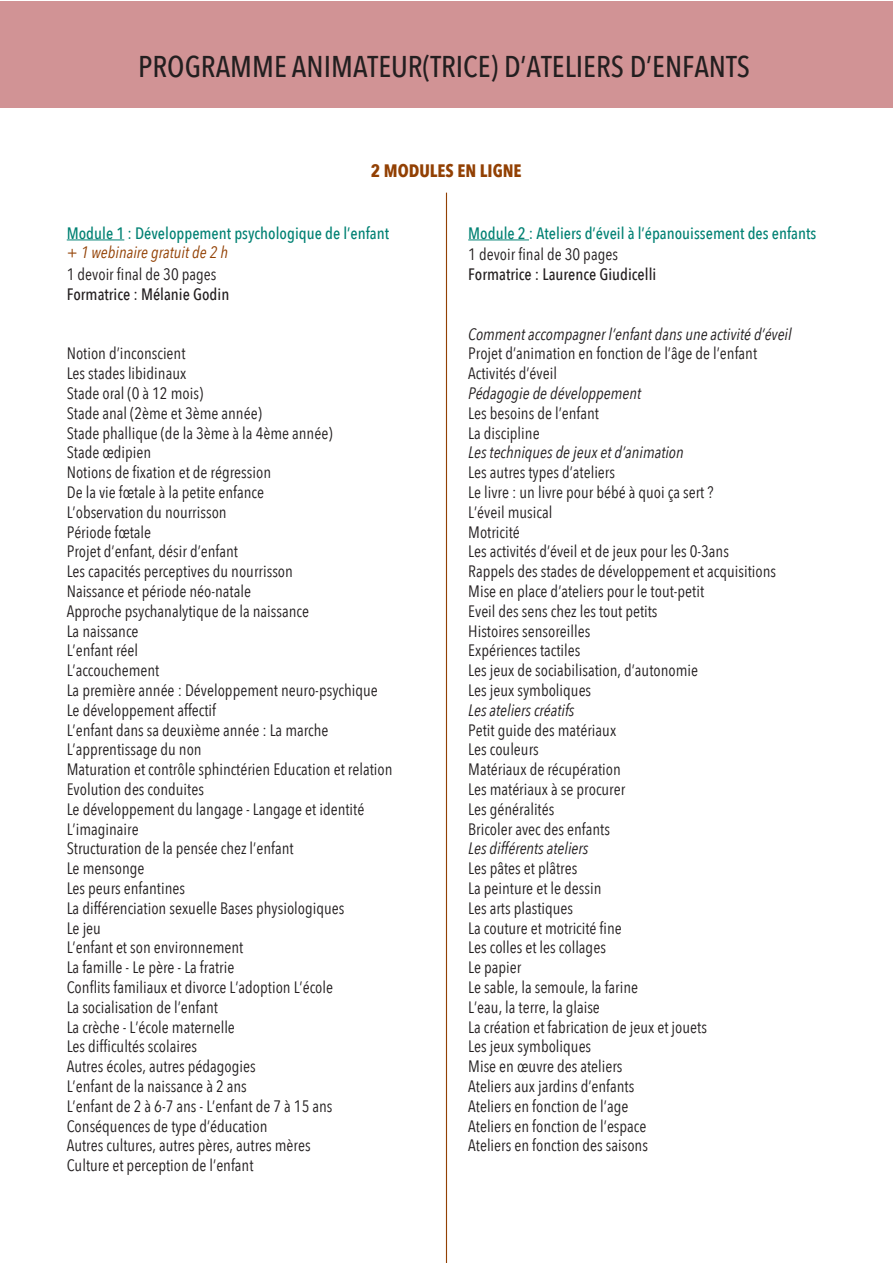
<style>
.page{position:relative;width:893px;height:1263px;background:#fff}
.page>*{position:absolute;margin:0;border:0;box-sizing:border-box;transform-origin:0 0}
.Titre_formation{font:500 30px "Avenir Next Condensed";color:#231f20}
.BLOC_page_paire{font:700 18px "Avenir Next Condensed";color:#924003}
.BLOC_page_paire-2{font:16.5px "Avenir Next Condensed";color:#231f20}
.puces_liste{font:16.5px "Avenir Next Condensed";color:#231f20}
.BLOC_page_paire-3{font:italic 16.5px "Avenir Next Condensed";color:#231f20}
.Goutte{font:500 16.5px "Avenir Next Condensed";color:#231f20}
.BLOC_page_paire-4{font:500 16.5px "Avenir Next Condensed";color:#008173}
.Goutte-2{font:500 16.5px "Avenir Next Condensed";color:#008173}
.BLOC_page_paire-5{font:italic 16.5px "Avenir Next Condensed";color:#924003}
.s1{font-style:normal}
</style>
<div class="page">
<div style="left:0;top:1px;width:893px;height:106px;background:#d19395"></div>
<hr style="left:67px;top:239px;width:57px;height:1px;background:#008173">
<hr style="left:468px;top:239px;width:61px;height:1px;background:#008173">
<hr style="left:446px;top:193px;width:1px;height:1070px;background:#924003">
<p class="Titre_formation" style="left:138px;top:48px;width:613px">PROGRAMME ANIMATEUR(TRICE) D’ATELIERS D’ENFANTS</p>
<p class="BLOC_page_paire" style="left:371px;top:159px;width:152px">2 MODULES EN LIGNE</p>
<p class="Goutte-2" style="left:67px;top:223px;width:324px">Module 1 : Développement psychologique de l’enfant</p>
<p class="BLOC_page_paire-5" style="left:67px;top:243px;width:163px"><span class="s1">+</span> 1 webinaire gratuit de 2 h</p>
<p class="BLOC_page_paire-2" style="left:67px;top:260px;width:151px">1 devoir final de 30 pages</p>
<p class="Goutte" style="left:67px;top:284px;width:164px">Formatrice : Mélanie Godin</p>
<p class="BLOC_page_paire-2" style="left:67px;top:339px;width:120px">Notion d’inconscient</p>
<p class="BLOC_page_paire-2" style="left:67px;top:359px;width:121px">Les stades libidinaux</p>
<p class="BLOC_page_paire-2" style="left:67px;top:379px;width:138px">Stade oral (0 à 12 mois)</p>
<p class="BLOC_page_paire-2" style="left:67px;top:399px;width:197px">Stade anal (2ème et 3ème année)</p>
<p class="BLOC_page_paire-2" style="left:67px;top:419px;width:267px">Stade phallique (de la 3ème à la 4ème année)</p>
<p class="BLOC_page_paire-2" style="left:67px;top:438px;width:86px">Stade œdipien</p>
<p class="BLOC_page_paire-2" style="left:67px;top:458px;width:206px">Notions de fixation et de régression</p>
<p class="BLOC_page_paire-2" style="left:67px;top:478px;width:199px">De la vie fœtale à la petite enfance</p>
<p class="BLOC_page_paire-2" style="left:67px;top:498px;width:161px">L’observation du nourrisson</p>
<p class="BLOC_page_paire-2" style="left:67px;top:518px;width:86px">Période fœtale</p>
<p class="BLOC_page_paire-2" style="left:67px;top:537px;width:173px">Projet d’enfant, désir d’enfant</p>
<p class="BLOC_page_paire-2" style="left:67px;top:557px;width:228px">Les capacités perceptives du nourrisson</p>
<p class="BLOC_page_paire-2" style="left:67px;top:577px;width:186px">Naissance et période néo-natale</p>
<p class="BLOC_page_paire-2" style="left:67px;top:597px;width:244px">Approche psychanalytique de la naissance</p>
<p class="BLOC_page_paire-2" style="left:67px;top:617px;width:73px">La naissance</p>
<p class="BLOC_page_paire-2" style="left:67px;top:636px;width:73px">L’enfant réel</p>
<p class="BLOC_page_paire-2" style="left:67px;top:656px;width:94px">L’accouchement</p>
<p class="BLOC_page_paire-2" style="left:67px;top:676px;width:313px">La première année : Développement neuro-psychique</p>
<p class="BLOC_page_paire-2" style="left:67px;top:696px;width:151px">Le développement affectif</p>
<p class="BLOC_page_paire-2" style="left:67px;top:716px;width:263px">L’enfant dans sa deuxième année : La marche</p>
<p class="BLOC_page_paire-2" style="left:67px;top:735px;width:136px">L’apprentissage du non</p>
<p class="BLOC_page_paire-2" style="left:67px;top:755px;width:327px">Maturation et contrôle sphinctérien Education et relation</p>
<p class="BLOC_page_paire-2" style="left:67px;top:775px;width:139px">Evolution des conduites</p>
<p class="BLOC_page_paire-2" style="left:67px;top:795px;width:299px">Le développement du langage - Langage et identité</p>
<p class="BLOC_page_paire-2" style="left:67px;top:815px;width:73px">L’imaginaire</p>
<p class="BLOC_page_paire-2" style="left:67px;top:834px;width:228px">Structuration de la pensée chez l’enfant</p>
<p class="BLOC_page_paire-2" style="left:67px;top:854px;width:79px">Le mensonge</p>
<p class="BLOC_page_paire-2" style="left:67px;top:874px;width:120px">Les peurs enfantines</p>
<p class="BLOC_page_paire-2" style="left:67px;top:894px;width:279px">La différenciation sexuelle Bases physiologiques</p>
<p class="BLOC_page_paire-2" style="left:67px;top:914px;width:36px">Le jeu</p>
<p class="BLOC_page_paire-2" style="left:67px;top:933px;width:178px">L’enfant et son environnement</p>
<p class="BLOC_page_paire-2" style="left:67px;top:953px;width:169px">La famille - Le père - La fratrie</p>
<p class="BLOC_page_paire-2" style="left:67px;top:973px;width:268px">Conflits familiaux et divorce L’adoption L’école</p>
<p class="BLOC_page_paire-2" style="left:67px;top:993px;width:153px">La socialisation de l’enfant</p>
<p class="BLOC_page_paire-2" style="left:67px;top:1013px;width:170px">La crèche - L’école maternelle</p>
<p class="BLOC_page_paire-2" style="left:67px;top:1032px;width:132px">Les difficultés scolaires</p>
<p class="BLOC_page_paire-2" style="left:67px;top:1052px;width:190px">Autres écoles, autres pédagogies</p>
<p class="BLOC_page_paire-2" style="left:67px;top:1072px;width:182px">L’enfant de la naissance à 2 ans</p>
<p class="BLOC_page_paire-2" style="left:67px;top:1092px;width:267px">L’enfant de 2 à 6-7 ans - L’enfant de 7 à 15 ans</p>
<p class="BLOC_page_paire-2" style="left:67px;top:1112px;width:202px">Conséquences de type d’éducation</p>
<p class="BLOC_page_paire-2" style="left:67px;top:1131px;width:245px">Autres cultures, autres pères, autres mères</p>
<p class="BLOC_page_paire-2" style="left:67px;top:1151px;width:188px">Culture et perception de l’enfant</p>
<p class="BLOC_page_paire-4" style="left:468px;top:223px;width:349px">Module 2 : Ateliers d’éveil à l’épanouissement des enfants</p>
<p class="BLOC_page_paire-2" style="left:468px;top:240px;width:151px">1 devoir final de 30 pages</p>
<p class="Goutte" style="left:468px;top:264px;width:190px">Formatrice : Laurence Giudicelli</p>
<p class="BLOC_page_paire-3" style="left:468px;top:324px;width:325px">Comment accompagner l’enfant dans une activité d’éveil</p>
<p class="puces_liste" style="left:468px;top:339px;width:290px">Projet d’animation en fonction de l’âge de l’enfant</p>
<p class="puces_liste" style="left:468px;top:359px;width:90px">Activités d’éveil</p>
<p class="BLOC_page_paire-3" style="left:468px;top:383px;width:174px">Pédagogie de développement</p>
<p class="puces_liste" style="left:468px;top:399px;width:132px">Les besoins de l’enfant</p>
<p class="puces_liste" style="left:468px;top:419px;width:73px">La discipline</p>
<p class="BLOC_page_paire-3" style="left:468px;top:443px;width:217px">Les techniques de jeux et d’animation</p>
<p class="puces_liste" style="left:468px;top:458px;width:148px">Les autres types d’ateliers</p>
<p class="puces_liste" style="left:468px;top:478px;width:247px">Le livre : un livre pour bébé à quoi ça sert ?</p>
<p class="puces_liste" style="left:468px;top:498px;width:86px">L’éveil musical</p>
<p class="puces_liste" style="left:468px;top:518px;width:53px">Motricité</p>
<p class="puces_liste" style="left:468px;top:537px;width:262px">Les activités d’éveil et de jeux pour les 0-3ans</p>
<p class="puces_liste" style="left:468px;top:557px;width:309px">Rappels des stades de développement et acquisitions</p>
<p class="puces_liste" style="left:468px;top:577px;width:237px">Mise en place d’ateliers pour le tout-petit</p>
<p class="puces_liste" style="left:468px;top:597px;width:191px">Eveil des sens chez les tout petits</p>
<p class="puces_liste" style="left:468px;top:617px;width:124px">Histoires sensoreilles</p>
<p class="puces_liste" style="left:468px;top:636px;width:114px">Expériences tactiles</p>
<p class="puces_liste" style="left:468px;top:656px;width:231px">Les jeux de sociabilisation, d’autonomie</p>
<p class="puces_liste" style="left:468px;top:676px;width:125px">Les jeux symboliques</p>
<p class="BLOC_page_paire-3" style="left:468px;top:700px;width:108px">Les ateliers créatifs</p>
<p class="puces_liste" style="left:468px;top:716px;width:149px">Petit guide des matériaux</p>
<p class="puces_liste" style="left:468px;top:735px;width:72px">Les couleurs</p>
<p class="puces_liste" style="left:468px;top:755px;width:154px">Matériaux de récupération</p>
<p class="puces_liste" style="left:468px;top:775px;width:159px">Les matériaux à se procurer</p>
<p class="puces_liste" style="left:468px;top:795px;width:88px">Les généralités</p>
<p class="puces_liste" style="left:468px;top:815px;width:143px">Bricoler avec des enfants</p>
<p class="BLOC_page_paire-3" style="left:468px;top:839px;width:122px">Les différents ateliers</p>
<p class="puces_liste" style="left:468px;top:854px;width:111px">Les pâtes et plâtres</p>
<p class="puces_liste" style="left:468px;top:874px;width:135px">La peinture et le dessin</p>
<p class="puces_liste" style="left:468px;top:894px;width:106px">Les arts plastiques</p>
<p class="puces_liste" style="left:468px;top:914px;width:155px">La couture et motricité fine</p>
<p class="puces_liste" style="left:468px;top:933px;width:139px">Les colles et les collages</p>
<p class="puces_liste" style="left:468px;top:953px;width:55px">Le papier</p>
<p class="puces_liste" style="left:468px;top:973px;width:171px">Le sable, la semoule, la farine</p>
<p class="puces_liste" style="left:468px;top:993px;width:133px">L’eau, la terre, la glaise</p>
<p class="puces_liste" style="left:468px;top:1013px;width:240px">La création et fabrication de jeux et jouets</p>
<p class="puces_liste" style="left:468px;top:1032px;width:125px">Les jeux symboliques</p>
<p class="puces_liste" style="left:468px;top:1052px;width:156px">Mise en œuvre des ateliers</p>
<p class="puces_liste" style="left:468px;top:1072px;width:168px">Ateliers aux jardins d’enfants</p>
<p class="puces_liste" style="left:468px;top:1092px;width:162px">Ateliers en fonction de l’age</p>
<p class="puces_liste" style="left:468px;top:1112px;width:180px">Ateliers en fonction de l’espace</p>
<p class="puces_liste" style="left:468px;top:1131px;width:181px">Ateliers en fonction des saisons</p>
</div>
